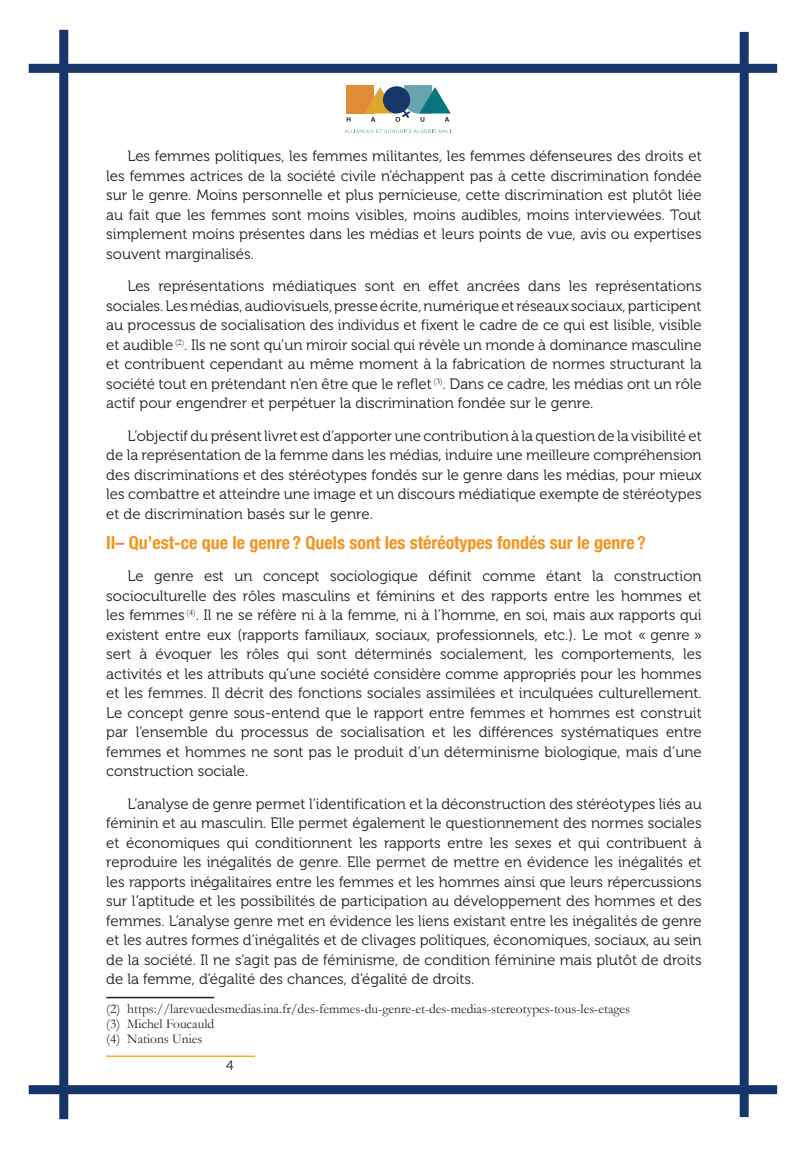
<style>
.page{position:relative;width:808px;height:1149px;background:#fff}
.page>*{position:absolute;margin:0;border:0;box-sizing:border-box;transform-origin:0 0}
.Pt_titre{font:700 condensed 18px "Helvetica Neue";color:#f7931d}
.Texte{font:15px/19.5px "Museo 300";color:#231f20;text-align:justify}
.Note_de_page{font:13.5px "Garamond";color:#231f20}
.t1{font:13.5px "Museo 300";color:#231f20}
</style>
<div class="page">
<div style="left:346px;top:85px;width:28px;height:28px;background:#e08c37"></div>
<svg style="left:347px;top:117px;width:3px;height:5px"></svg>
<svg style="left:364px;top:85px;width:87px;height:37px"></svg>
<svg style="left:344px;top:129px;width:107px;height:4px"></svg>
<div style="left:59px;top:30px;width:9px;height:1088px;background:#163569"></div>
<div style="left:740px;top:32px;width:9px;height:1084px;background:#163569"></div>
<div style="left:29px;top:64px;width:748px;height:9px;background:#163569"></div>
<div style="left:29px;top:1084px;width:748px;height:9px;background:#163569"></div>
<hr style="left:106px;top:1055px;width:149px;height:1px;background:#faaf18">
<hr style="left:106px;top:996px;width:108px;height:1px;background:#231f20">
<p class="Texte" style="left:106px;top:147px;width:597px;text-indent:21px">Les femmes politiques, les femmes militantes, les femmes défenseures des droits et les femmes actrices de la société civile n’échappent pas à cette discrimination fondée sur le genre. Moins personnelle et plus pernicieuse, cette discrimination est plutôt liée au fait que les femmes sont moins visibles, moins audibles, moins interviewées. Tout simplement moins présentes dans les médias et leurs points de vue, avis ou expertises souvent marginalisés.</p>
<p class="Texte" style="left:106px;top:276px;width:597px;text-indent:21px">Les représentations médiatiques sont en effet ancrées dans les représentations sociales. Les médias, audiovisuels, presse écrite, numérique et réseaux sociaux, participent au processus de socialisation des individus et fixent le cadre de ce qui est lisible, visible et audible <sup>(2)</sup>. Ils ne sont qu’un miroir social qui révèle un monde à dominance masculine et contribuent cependant au même moment à la fabrication de normes structurant la société tout en prétendant n’en être que le reflet <sup>(3)</sup>. Dans ce cadre, les médias ont un rôle actif pour engendrer et perpétuer la discrimination fondée sur le genre.</p>
<p class="Texte" style="left:106px;top:426px;width:597px;text-indent:21px">L’objectif du présent livret est d’apporter une contribution à la question de la visibilité et de la représentation de la femme dans les médias, induire une meilleure compréhension des discriminations et des stéréotypes fondés sur le genre dans les médias, pour mieux les combattre et atteindre une image et un discours médiatique exempte de stéréotypes et de discrimination basés sur le genre.</p>
<p class="Pt_titre" style="left:106px;top:531px;width:541px">II– Qu’est-ce que le genre ? Quels sont les stéréotypes fondés sur le genre ?</p>
<p class="Texte" style="left:106px;top:566px;width:597px;text-align:left;text-indent:21px">Le genre est un concept sociologique définit comme étant la construction socioculturelle des rôles masculins et féminins et des rapports entre les hommes et les femmes <sup>(4)</sup>. Il ne se réfère ni à la femme, ni à l’homme, en soi, mais aux rapports qui existent entre eux (rapports familiaux, sociaux, professionnels, etc.). Le mot « genre » sert à évoquer les rôles qui sont déterminés socialement, les comportements, les activités et les attributs qu’une société considère comme appropriés pour les hommes et les femmes. Il décrit des fonctions sociales assimilées et inculquées culturellement.<br>Le concept genre sous-entend que le rapport entre femmes et hommes est construit par l’ensemble du processus de socialisation et les différences systématiques entre femmes et hommes ne sont pas le produit d’un déterminisme biologique, mais d’une construction sociale.</p>
<p class="Texte" style="left:106px;top:793px;width:597px;text-indent:21px">L’analyse de genre permet l’identification et la déconstruction des stéréotypes liés au féminin et au masculin. Elle permet également le questionnement des normes sociales et économiques qui conditionnent les rapports entre les sexes et qui contribuent à reproduire les inégalités de genre. Elle permet de mettre en évidence les inégalités et les rapports inégalitaires entre les femmes et les hommes ainsi que leurs répercussions sur l’aptitude et les possibilités de participation au développement des hommes et des femmes. L’analyse genre met en évidence les liens existant entre les inégalités de genre et les autres formes d’inégalités et de clivages politiques, économiques, sociaux, au sein de la société. Il ne s’agit pas de féminisme, de condition féminine mais plutôt de droits de la femme, d’égalité des chances, d’égalité de droits.</p>
<p class="Note_de_page" style="left:106px;top:998px;width:525px">(2) https://larevuedesmedias.ina.fr/des-femmes-du-genre-et-des-medias-stereotypes-tous-les-etages</p>
<p class="Note_de_page" style="left:106px;top:1013px;width:109px">(3) Michel Foucauld</p>
<p class="Note_de_page" style="left:106px;top:1028px;width:98px">(4) Nations Unies</p>
<p class="t1" style="left:226px;top:1057px;width:9px">4</p>
</div>
